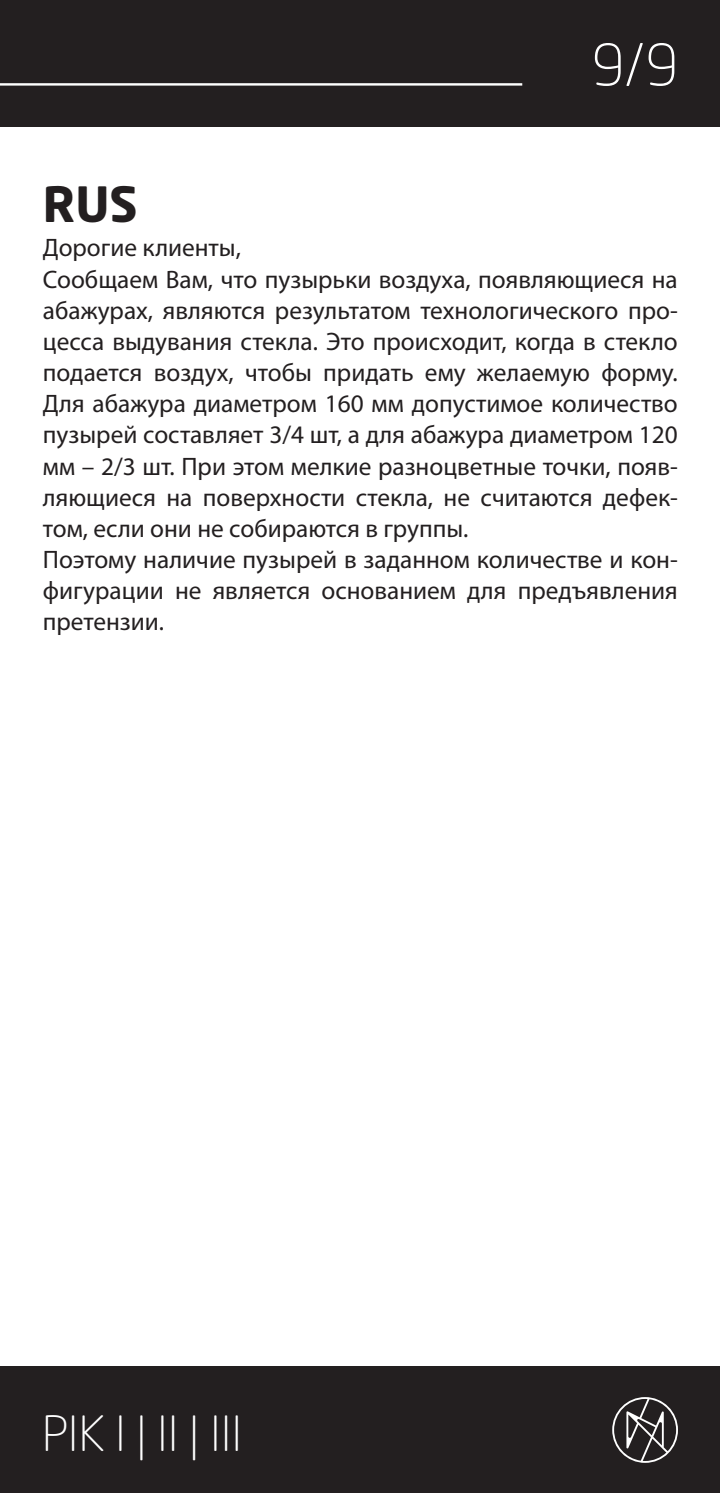
<style>
.page{position:relative;width:720px;height:1493px;background:#fff}
.page>*{position:absolute;margin:0;border:0;box-sizing:border-box;transform-origin:0 0}
.t1{font:300 57px "Neo Sans W1 G";color:#fff}
.t2{font:300 48px "Neo Sans W1 G";color:#fff}
.t3{font:700 48px "Neo Sans W1 G";color:#231f20}
.t4{font:25.35px/31.2px "Myriad Pro";color:#231f20}
</style>
<div class="page">
<div style="left:0;top:0;width:720px;height:126px;background:#231f20"></div>
<div style="left:0;top:1366px;width:720px;height:126px;background:#231f20"></div>
<hr style="left:0;top:83px;width:522px;height:3px;background:#fff">
<svg style="left:612px;top:1397px;width:66px;height:65px"></svg>
<h1 class="t1" style="left:591px;top:30px;width:88px">9/9</h1>
<p class="t3" style="left:43px;top:174px;width:96px">RUS</p>
<p class="t4" style="left:43px;top:232px;width:637px">Дорогие клиенты,<br>Сообщаем Вам, что пузырьки воздуха, появляющиеся на абажурах, являются результатом технологического про&shy;цесса выдувания стекла. Это происходит, когда в стекло подается воздух, чтобы придать ему желаемую форму.<br>Для абажура диаметром 160 мм допустимое количество пузырей составляет 3/4 шт, а для абажура диаметром 120 мм – 2/3 шт. При этом мелкие разноцветные точки, появ&shy;ляющиеся на поверхности стекла, не считаются дефек&shy;том, если они не собираются в группы.<br>Поэтому наличие пузырей в заданном количестве и кон&shy;фигурации не является основанием для предъявления претензии.</p>
<h2 class="t2" style="left:42px;top:1403px;width:202px">PIK I | II | III</h2>
</div>
